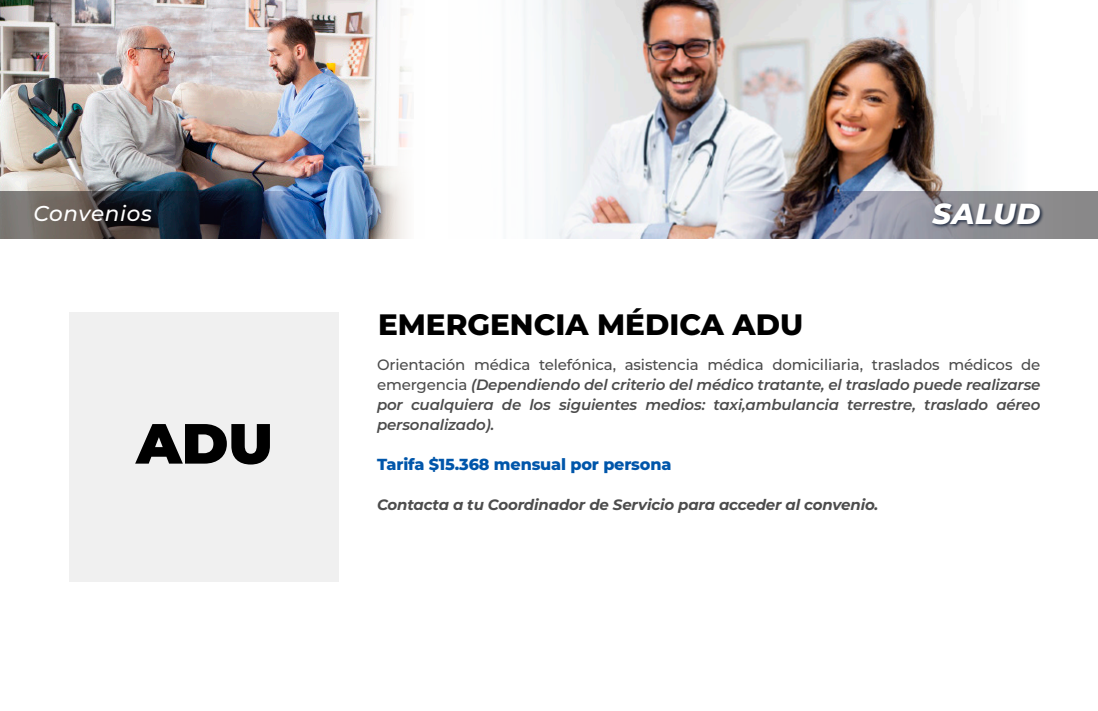
<style>
.page{position:relative;width:1098px;height:711px;background:#fff}
.page>*{position:absolute;margin:0;border:0;box-sizing:border-box;transform-origin:0 0}
.t1{font:900 56.5px "Montserrat";color:#000}
.t2{font:800 29.5px "Montserrat";color:#000}
.t3{font:italic 800 29px "Montserrat";letter-spacing:.02em;color:#fff}
.t4{font:italic 500 21.5px "Montserrat";letter-spacing:.035em;color:#fff}
.t5{font:800 16px "Montserrat";letter-spacing:-.01em;color:#0056aa}
.t6{font:italic 600 15px/20px "Montserrat";letter-spacing:-.01em;color:#4c4c4c;text-align:justify}
.t7{font:italic 700 15px "Montserrat";letter-spacing:-.01em;color:#4c4c4c}
.s1{font-weight:500;font-style:normal}
</style>
<div class="page">
<img style="left:0;top:0;width:316px;height:192px">
<img style="left:609px;top:0;width:333px;height:239px">
<svg style="left:316px;top:0;width:293px;height:239px"></svg>
<div style="left:942px;top:0;width:156px;height:239px;background:#fafafa"></div>
<img style="left:673px;top:192px;width:425px;height:47px">
<svg style="left:0;top:192px;width:330px;height:47px;background:#384150"></svg>
<img style="left:930px;top:197px;width:117px;height:40px">
<div style="left:69px;top:312px;width:270px;height:270px;background:#f0f0f0"></div>
<h3 class="t4" style="left:33px;top:199px;width:120px">Convenios</h3>
<h3 class="t3" style="left:933px;top:193px;width:109px">SALUD</h3>
<h1 class="t1" style="left:136px;top:401px;width:138px">ADU</h1>
<h2 class="t2" style="left:378px;top:303px;width:427px">EMERGENCIA MÉDICA ADU</h2>
<p class="t6" style="left:377px;top:354px;width:665px"><span class="s1">Orientación médica telefónica, asistencia médica domiciliaria, traslados médicos de emergencia</span> (Dependiendo del criterio del médico tratante, el traslado puede realizarse por cualquiera de los siguientes medios: taxi,ambulancia terrestre, traslado aéreo personalizado).</p>
<p class="t5" style="left:377px;top:453px;width:296px">Tarifa $15.368 mensual por persona</p>
<p class="t7" style="left:377px;top:494px;width:503px">Contacta a tu Coordinador de Servicio para acceder al convenio.</p>
</div>
